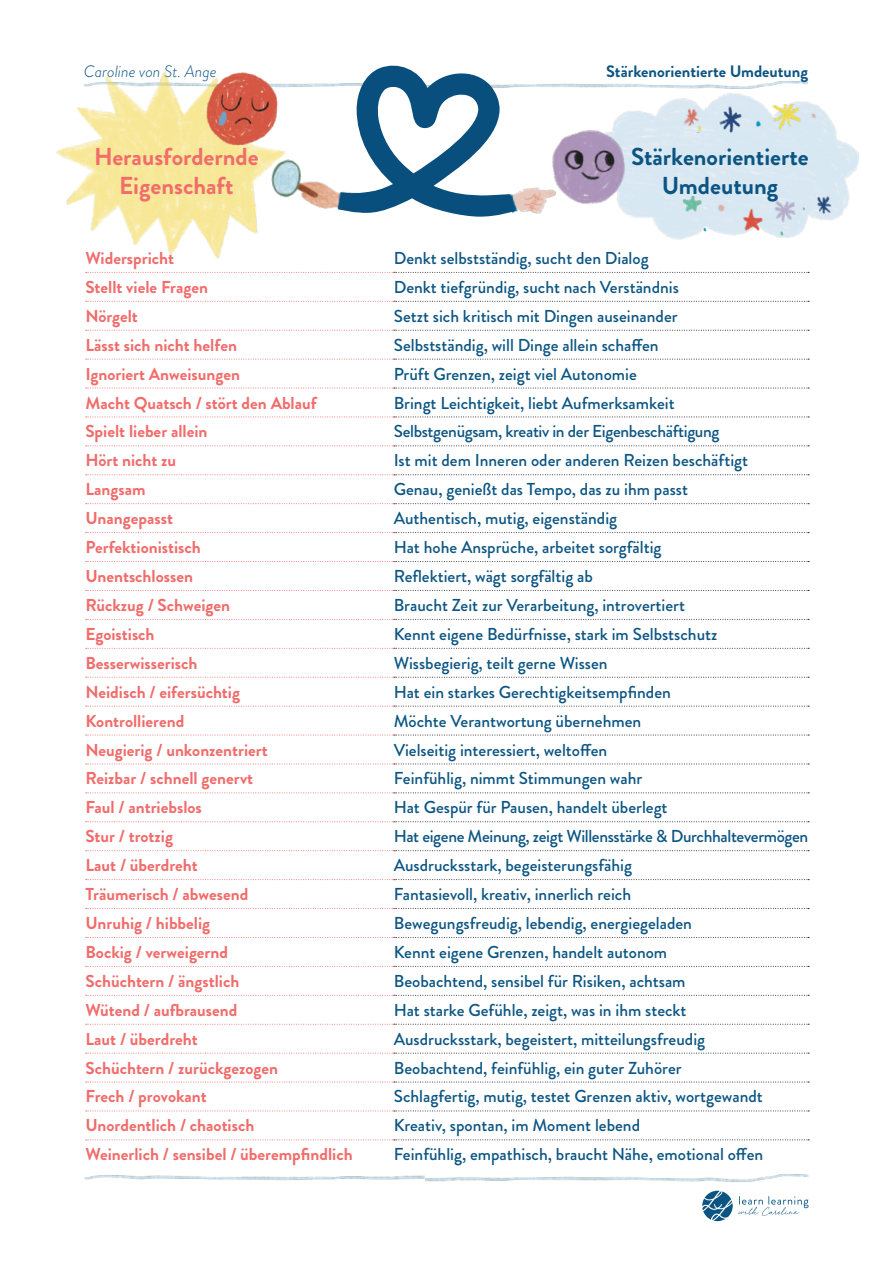
<style>
.page{position:relative;width:893px;height:1263px;background:#fff}
.page>*{position:absolute;margin:0;border:0;box-sizing:border-box;transform-origin:0 0}
.t1{font:700 24.45px/29.4px "Brandon Grotesque";color:#0c5583;text-align:center}
.t2{font:700 24.45px/29.4px "Brandon Grotesque";color:#f16c6b;text-align:center}
.t3{font:500 17.25px "Brandon Grotesque";color:#0c5583}
.t4{font:700 17.25px "Brandon Grotesque";color:#f16c6b}
.t5{font:500 17.25px "Brandon Grotesque";letter-spacing:-.02em;color:#0c5583}
.t6{font:700 16.5px "Brandon Grotesque";color:#0c5583}
.t7{font:italic 300 16.5px "Brandon Grotesque";color:#0c5583}
</style>
<div class="page">
<svg style="left:702px;top:1191px;width:106px;height:30px"></svg>
<img style="left:84px;top:1174px;width:681px;height:8px">
<img style="left:765px;top:1174px;width:43px;height:5px">
<img style="left:295px;top:83px;width:269px;height:4px">
<img style="left:56px;top:71px;width:211px;height:188px">
<img style="left:267px;top:155px;width:71px;height:54px">
<img style="left:521px;top:187px;width:21px;height:27px">
<svg style="left:338px;top:65px;width:183px;height:152px"></svg>
<img style="left:193px;top:71px;width:102px;height:84px">
<img style="left:564px;top:81px;width:295px;height:159px">
<img style="left:681px;top:104px;width:164px;height:29px">
<img style="left:676px;top:196px;width:163px;height:44px">
<img style="left:541px;top:121px;width:90px;height:90px">
<svg style="left:86px;top:272px;width:723px;height:1px"></svg>
<svg style="left:86px;top:301px;width:723px;height:1px"></svg>
<svg style="left:86px;top:330px;width:723px;height:1px"></svg>
<svg style="left:86px;top:359px;width:723px;height:1px"></svg>
<svg style="left:86px;top:388px;width:723px;height:1px"></svg>
<svg style="left:86px;top:417px;width:723px;height:1px"></svg>
<svg style="left:86px;top:445px;width:723px;height:1px"></svg>
<svg style="left:86px;top:474px;width:723px;height:1px"></svg>
<svg style="left:86px;top:503px;width:723px;height:1px"></svg>
<svg style="left:86px;top:532px;width:723px;height:1px"></svg>
<svg style="left:86px;top:561px;width:723px;height:1px"></svg>
<svg style="left:86px;top:590px;width:723px;height:1px"></svg>
<svg style="left:86px;top:619px;width:723px;height:1px"></svg>
<svg style="left:86px;top:648px;width:723px;height:1px"></svg>
<svg style="left:86px;top:677px;width:723px;height:1px"></svg>
<svg style="left:86px;top:706px;width:723px;height:1px"></svg>
<svg style="left:86px;top:735px;width:723px;height:1px"></svg>
<svg style="left:86px;top:763px;width:723px;height:1px"></svg>
<svg style="left:86px;top:792px;width:723px;height:1px"></svg>
<svg style="left:86px;top:821px;width:723px;height:1px"></svg>
<svg style="left:86px;top:850px;width:723px;height:1px"></svg>
<svg style="left:86px;top:879px;width:723px;height:1px"></svg>
<svg style="left:86px;top:908px;width:723px;height:1px"></svg>
<svg style="left:86px;top:937px;width:723px;height:1px"></svg>
<svg style="left:86px;top:966px;width:723px;height:1px"></svg>
<svg style="left:86px;top:995px;width:723px;height:1px"></svg>
<svg style="left:86px;top:1024px;width:723px;height:1px"></svg>
<svg style="left:86px;top:1053px;width:723px;height:1px"></svg>
<svg style="left:86px;top:1082px;width:723px;height:1px"></svg>
<svg style="left:86px;top:1110px;width:723px;height:1px"></svg>
<svg style="left:86px;top:1139px;width:723px;height:1px"></svg>
<p class="t7" style="left:84px;top:60px;width:134px">Caroline von St. Ange</p>
<p class="t6" style="left:606px;top:60px;width:203px">Stärkenorientierte Umdeutung</p>
<h1 class="t2" style="left:94px;top:142px;width:166px">Herausfordernde<br>Eigenschaft</h1>
<h1 class="t1" style="left:631px;top:142px;width:179px">Stärkenorientierte<br>Umdeutung</h1>
<p class="t4" style="left:85px;top:246px;width:90px">Widerspricht</p>
<p class="t3" style="left:394px;top:246px;width:256px">Denkt selbstständig, sucht den Dialog</p>
<p class="t4" style="left:85px;top:275px;width:124px">Stellt viele Fragen</p>
<p class="t3" style="left:394px;top:275px;width:287px">Denkt tiefgründig, sucht nach Verständnis</p>
<p class="t4" style="left:85px;top:304px;width:54px">Nörgelt</p>
<p class="t3" style="left:394px;top:304px;width:285px">Setzt sich kritisch mit Dingen auseinander</p>
<p class="t4" style="left:85px;top:333px;width:153px">Lässt sich nicht helfen</p>
<p class="t3" style="left:394px;top:333px;width:266px">Selbstständig, will Dinge allein schaffen</p>
<p class="t4" style="left:85px;top:362px;width:156px">Ignoriert Anweisungen</p>
<p class="t3" style="left:394px;top:362px;width:245px">Prüft Grenzen, zeigt viel Autonomie</p>
<p class="t4" style="left:85px;top:390px;width:233px">Macht Quatsch / stört den Ablauf</p>
<p class="t3" style="left:394px;top:391px;width:283px">Bringt Leichtigkeit, liebt Aufmerksamkeit</p>
<p class="t4" style="left:85px;top:419px;width:124px">Spielt lieber allein</p>
<p class="t5" style="left:394px;top:420px;width:327px">Selbstgenügsam, kreativ in der Eigenbeschäftigung</p>
<p class="t4" style="left:85px;top:448px;width:92px">Hört nicht zu</p>
<p class="t3" style="left:394px;top:448px;width:356px">Ist mit dem Inneren oder anderen Reizen beschäftigt</p>
<p class="t4" style="left:85px;top:477px;width:62px">Langsam</p>
<p class="t3" style="left:394px;top:477px;width:296px">Genau, genießt das Tempo, das zu ihm passt</p>
<p class="t4" style="left:85px;top:506px;width:89px">Unangepasst</p>
<p class="t3" style="left:394px;top:506px;width:225px">Authentisch, mutig, eigenständig</p>
<p class="t4" style="left:85px;top:535px;width:117px">Perfektionistisch</p>
<p class="t3" style="left:394px;top:535px;width:269px">Hat hohe Ansprüche, arbeitet sorgfältig</p>
<p class="t4" style="left:85px;top:564px;width:109px">Unentschlossen</p>
<p class="t3" style="left:394px;top:564px;width:201px">Reflektiert, wägt sorgfältig ab</p>
<p class="t4" style="left:85px;top:593px;width:146px">Rückzug / Schweigen</p>
<p class="t3" style="left:394px;top:593px;width:293px">Braucht Zeit zur Verarbeitung, introvertiert</p>
<p class="t4" style="left:85px;top:622px;width:71px">Egoistisch</p>
<p class="t3" style="left:394px;top:622px;width:325px">Kennt eigene Bedürfnisse, stark im Selbstschutz</p>
<p class="t4" style="left:85px;top:651px;width:114px">Besserwisserisch</p>
<p class="t3" style="left:394px;top:651px;width:215px">Wissbegierig, teilt gerne Wissen</p>
<p class="t4" style="left:85px;top:680px;width:156px">Neidisch / eifersüchtig</p>
<p class="t3" style="left:394px;top:680px;width:279px">Hat ein starkes Gerechtigkeitsempfinden</p>
<p class="t4" style="left:85px;top:709px;width:100px">Kontrollierend</p>
<p class="t3" style="left:394px;top:709px;width:249px">Möchte Verantwortung übernehmen</p>
<p class="t4" style="left:85px;top:737px;width:184px">Neugierig / unkonzentriert</p>
<p class="t3" style="left:394px;top:738px;width:215px">Vielseitig interessiert, weltoffen</p>
<p class="t4" style="left:85px;top:766px;width:169px">Reizbar / schnell genervt</p>
<p class="t3" style="left:394px;top:766px;width:250px">Feinfühlig, nimmt Stimmungen wahr</p>
<p class="t4" style="left:85px;top:795px;width:118px">Faul / antriebslos</p>
<p class="t3" style="left:394px;top:795px;width:275px">Hat Gespür für Pausen, handelt überlegt</p>
<p class="t4" style="left:85px;top:824px;width:89px">Stur / trotzig</p>
<p class="t5" style="left:394px;top:824px;width:416px">Hat eigene Meinung, zeigt Willensstärke &amp; Durchhaltevermögen</p>
<p class="t4" style="left:85px;top:853px;width:114px">Laut / überdreht</p>
<p class="t3" style="left:394px;top:853px;width:240px">Ausdrucksstark, begeisterungsfähig</p>
<p class="t4" style="left:85px;top:882px;width:164px">Träumerisch / abwesend</p>
<p class="t3" style="left:394px;top:882px;width:239px">Fantasievoll, kreativ, innerlich reich</p>
<p class="t4" style="left:85px;top:911px;width:126px">Unruhig / hibbelig</p>
<p class="t3" style="left:394px;top:911px;width:300px">Bewegungsfreudig, lebendig, energiegeladen</p>
<p class="t4" style="left:85px;top:940px;width:144px">Bockig / verweigernd</p>
<p class="t3" style="left:394px;top:940px;width:275px">Kennt eigene Grenzen, handelt autonom</p>
<p class="t4" style="left:85px;top:969px;width:155px">Schüchtern / ängstlich</p>
<p class="t3" style="left:394px;top:969px;width:293px">Beobachtend, sensibel für Risiken, achtsam</p>
<p class="t4" style="left:85px;top:998px;width:153px">Wütend / aufbrausend</p>
<p class="t3" style="left:394px;top:998px;width:294px">Hat starke Gefühle, zeigt, was in ihm steckt</p>
<p class="t4" style="left:85px;top:1027px;width:114px">Laut / überdreht</p>
<p class="t3" style="left:394px;top:1027px;width:313px">Ausdrucksstark, begeistert, mitteilungsfreudig</p>
<p class="t4" style="left:85px;top:1055px;width:194px">Schüchtern / zurückgezogen</p>
<p class="t3" style="left:394px;top:1056px;width:289px">Beobachtend, feinfühlig, ein guter Zuhörer</p>
<p class="t4" style="left:85px;top:1084px;width:123px">Frech / provokant</p>
<p class="t3" style="left:394px;top:1084px;width:371px">Schlagfertig, mutig, testet Grenzen aktiv, wortgewandt</p>
<p class="t4" style="left:85px;top:1113px;width:170px">Unordentlich / chaotisch</p>
<p class="t3" style="left:394px;top:1113px;width:248px">Kreativ, spontan, im Moment lebend</p>
<p class="t4" style="left:85px;top:1142px;width:269px">Weinerlich / sensibel / überempfindlich</p>
<p class="t3" style="left:394px;top:1142px;width:371px">Feinfühlig, empathisch, braucht Nähe, emotional offen</p>
</div>
